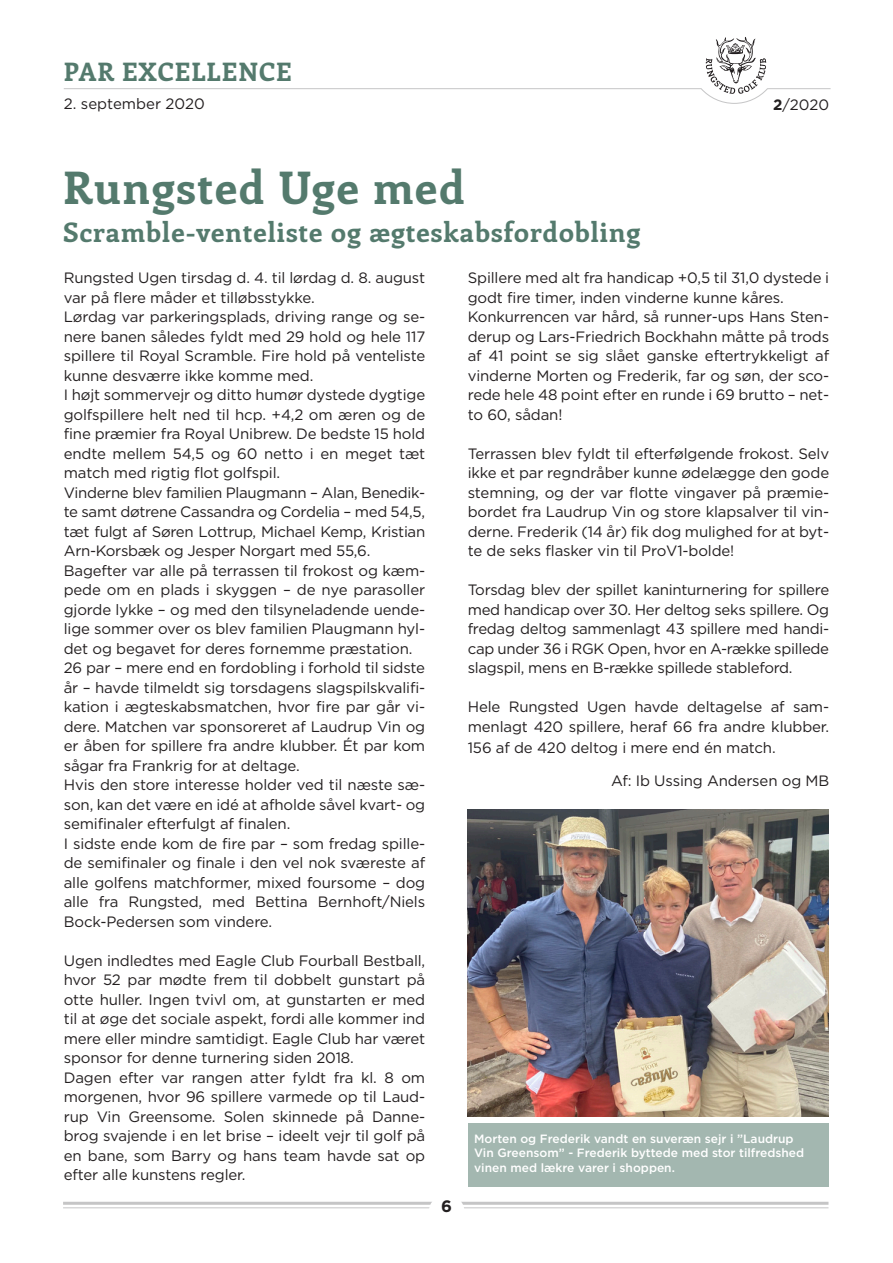
<style>
.page{position:relative;width:893px;height:1263px;background:#fff}
.page>*{position:absolute;margin:0;border:0;box-sizing:border-box;transform-origin:0 0}
.t1{font:700 45px "Enriqueta";letter-spacing:.04em;color:#547a6d}
.t2{font:700 27px "Enriqueta";letter-spacing:.04em;color:#547a6d}
.t3{font:700 25.5px "Enriqueta";letter-spacing:.04em;color:#547a6d}
.t4{font:700 16.5px "Gotham";color:#231f20}
.Brødtekst{font:15px/19.5px "Gotham";letter-spacing:-.01em;color:#231f20;text-align:justify}
.t5{font:500 12px/14.4px "Gotham";color:#fff}
.s1{font-weight:700}
</style>
<div class="page">
<hr style="left:63px;top:1207px;width:765px;height:1px;background:#c5c5c6">
<hr style="left:63px;top:1202px;width:765px;height:3px;background:#c5c5c6">
<div style="left:429px;top:1194px;width:35px;height:36px;background:#fff;border-radius:50%"></div>
<svg style="left:63px;top:37px;width:768px;height:67px"></svg>
<div style="left:468px;top:1123px;width:360px;height:63px;background:#a3b7b0"></div>
<img style="left:468px;top:809px;width:360px;height:307px">
<p class="t3" style="left:64px;top:54px;width:230px">PAR EXCELLENCE</p>
<p class="Brødtekst" style="left:64px;top:93px;width:143px">2. september 2020</p>
<p class="Brødtekst" style="left:773px;top:94px;width:57px"><span class="s1">2</span>/2020</p>
<p class="t1" style="left:63px;top:157px;width:403px">Rungsted Uge med</p>
<p class="t2" style="left:63px;top:213px;width:578px">Scramble-venteliste og ægteskabsfordobling</p>
<p class="Brødtekst" style="left:64px;top:268px;width:363px">Rungsted Ugen tirsdag d. 4. til lørdag d. 8. august var på flere måder et tilløbsstykke.</p>
<p class="Brødtekst" style="left:64px;top:307px;width:363px">Lørdag var parkeringsplads, driving range og se&shy;nere banen således fyldt med 29 hold og hele 117 spillere til Royal Scramble. Fire hold på venteliste kunne desværre ikke komme med.</p>
<p class="Brødtekst" style="left:64px;top:385px;width:363px">I højt sommervejr og ditto humør dystede dygtige golfspillere helt ned til hcp. +4,2 om æren og de fine præmier fra Royal Unibrew. De bedste 15 hold endte mellem 54,5 og 60 netto i en meget tæt match med rigtig flot golfspil.</p>
<p class="Brødtekst" style="left:64px;top:482px;width:363px">Vinderne blev familien Plaugmann – Alan, Benedik&shy;te samt døtrene Cassandra og Cordelia – med 54,5, tæt fulgt af Søren Lottrup, Michael Kemp, Kristian Arn-Korsbæk og Jesper Norgart med 55,6.</p>
<p class="Brødtekst" style="left:64px;top:560px;width:363px">Bagefter var alle på terrassen til frokost og kæm&shy;pede om en plads i skyggen – de nye parasoller gjorde lykke – og med den tilsyneladende uende&shy;lige sommer over os blev familien Plaugmann hyl&shy;det og begavet for deres fornemme præstation.</p>
<p class="Brødtekst" style="left:64px;top:658px;width:363px">26 par – mere end en fordobling i forhold til sidste år – havde tilmeldt sig torsdagens slagspilskvalifi&shy;kation i ægteskabsmatchen, hvor fire par går vi&shy;dere. Matchen var sponsoreret af Laudrup Vin og er åben for spillere fra andre klubber. Ét par kom sågar fra Frankrig for at deltage.</p>
<p class="Brødtekst" style="left:64px;top:775px;width:363px">Hvis den store interesse holder ved til næste sæ&shy;son, kan det være en idé at afholde såvel kvart- og semifinaler efterfulgt af finalen.</p>
<p class="Brødtekst" style="left:64px;top:833px;width:363px">I sidste ende kom de fire par – som fredag spille&shy;de semifinaler og finale i den vel nok sværeste af alle golfens matchformer, mixed foursome – dog alle fra Rungsted, med Bettina Bernhoft/Niels Bock-Pedersen som vindere.</p>
<p class="Brødtekst" style="left:64px;top:950px;width:363px">Ugen indledtes med Eagle Club Fourball Bestball, hvor 52 par mødte frem til dobbelt gunstart på otte huller. Ingen tvivl om, at gunstarten er med til at øge det sociale aspekt, fordi alle kommer ind mere eller mindre samtidigt. Eagle Club har været sponsor for denne turnering siden 2018.</p>
<p class="Brødtekst" style="left:64px;top:1067px;width:363px">Dagen efter var rangen atter fyldt fra kl. 8 om morgenen, hvor 96 spillere varmede op til Laud&shy;rup Vin Greensome. Solen skinnede på Danne&shy;brog svajende i en let brise – ideelt vejr til golf på en bane, som Barry og hans team havde sat op efter alle kunstens regler.</p>
<p class="Brødtekst" style="left:468px;top:268px;width:363px">Spillere med alt fra handicap +0,5 til 31,0 dystede i godt fire timer, inden vinderne kunne kåres.</p>
<p class="Brødtekst" style="left:468px;top:307px;width:363px">Konkurrencen var hård, så runner-ups Hans Sten&shy;derup og Lars-Friedrich Bockhahn måtte på trods af 41 point se sig slået ganske eftertrykkeligt af vinderne Morten og Frederik, far og søn, der sco&shy;rede hele 48 point efter en runde i 69 brutto – net&shy;to 60, sådan!</p>
<p class="Brødtekst" style="left:468px;top:443px;width:363px">Terrassen blev fyldt til efterfølgende frokost. Selv ikke et par regndråber kunne ødelægge den gode stemning, og der var flotte vingaver på præmie&shy;bordet fra Laudrup Vin og store klapsalver til vin&shy;derne. Frederik (14 år) fik dog mulighed for at byt&shy;te de seks flasker vin til ProV1-bolde!</p>
<p class="Brødtekst" style="left:468px;top:580px;width:363px">Torsdag blev der spillet kaninturnering for spillere med handicap over 30. Her deltog seks spillere. Og fredag deltog sammenlagt 43 spillere med handi&shy;cap under 36 i RGK Open, hvor en A-række spillede slagspil, mens en B-række spillede stableford.</p>
<p class="Brødtekst" style="left:468px;top:697px;width:363px">Hele Rungsted Ugen havde deltagelse af sam&shy;menlagt 420 spillere, heraf 66 fra andre klubber.</p>
<p class="Brødtekst" style="left:468px;top:738px;width:309px">156 af de 420 deltog i mere end én match.</p>
<p class="Brødtekst" style="left:611px;top:771px;width:220px">Af: Ib Ussing Andersen og MB</p>
<p class="t4" style="left:441px;top:1195px;width:12px">6</p>
<p class="t5" style="left:474px;top:1131px;width:332px">Morten og Frederik vandt en suveræn sejr i ”Laudrup<br>Vin Greensom” - Frederik byttede med stor tilfredshed vinen med lækre varer i shoppen.</p>
</div>
